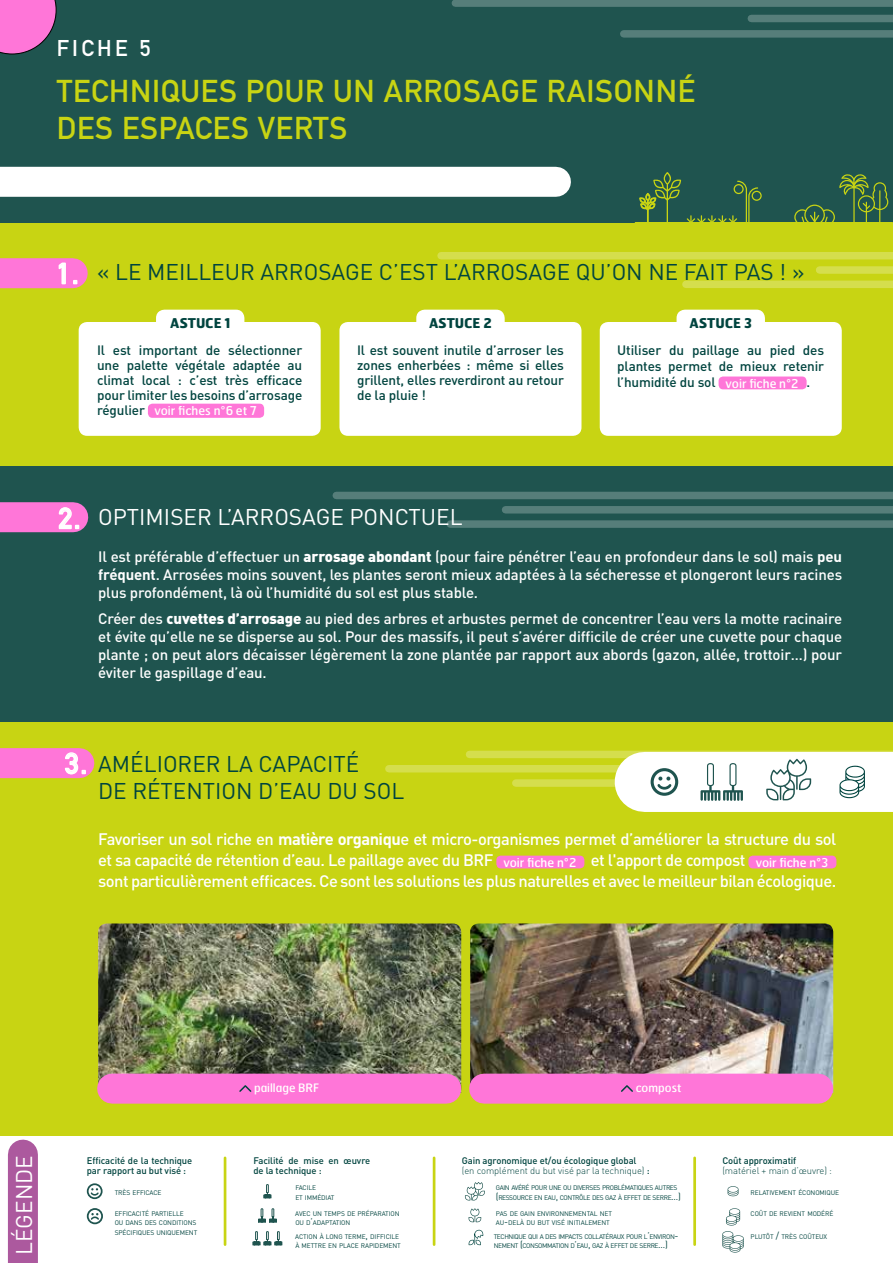
<style>
.page{position:relative;width:893px;height:1263px;background:#fff}
.page>*{position:absolute;margin:0;border:0;box-sizing:border-box;transform-origin:0 0}
.t1{font:700 31.05px/37.3px "DIN Alternate";letter-spacing:.025em;color:#c8d413}
.t2{font:700 28.5px "DIN Alternate";color:#fff}
.t3{font:22.5px/27px "DIN";color:#00443f}
.t4{font:22.5px "DIN";color:#fff}
.t5{font:700 22.5px "DIN Alternate";letter-spacing:.15em;color:#fff}
.t6{font:500 16.5px/21px "DIN";letter-spacing:-.03em;color:#fff}
.t7{font:500 15px/18px "DIN";letter-spacing:-.01em;color:#fff;text-align:justify}
.t8{font:500 13.5px/15px "DIN";letter-spacing:-.01em;color:#00443f;text-align:justify}
.t9{font:700 13.5px "Hermes";letter-spacing:-.01em;color:#00443f}
.t10{font:12.15px "Hermes";color:#fff}
.t11{font:11.7px "Hermes";color:#fff}
.t12{font:500 9.45px/9.4px "DIN";letter-spacing:-.01em;color:#00443f}
.t13{font:300 9.45px "DIN";letter-spacing:-.01em;color:#00443f}
.t14{font:6.6px/9.4px "DIN";letter-spacing:-.015em;color:#00443f}
.t15{font:6.6px/9.4px "DIN";letter-spacing:-.055em;color:#00443f}
.s1{font-family:"DIN";font-weight:500;font-size:13.5px;color:#00443f}
.s2{font-family:"Hermes";font-weight:400;font-size:12.15px;color:#fff}
.s3{font-weight:900}
.s4{font-weight:700}
.s5{font-family:"DIN Alternate";font-weight:700;font-size:28.5px;color:#fff}
.s6{font-family:"Hermes";font-weight:400;font-size:12.15px}
.s7{font-size:9.45px}
.s8{font-weight:300}
</style>
<div class="page">
<div style="left:0;top:9px;width:893px;height:1254px;background:#c8d413"></div>
<div style="left:0;top:0;width:893px;height:222px;background:#1f544f"></div>
<div style="left:0;top:466px;width:893px;height:256px;background:#1f544f"></div>
<svg style="left:0;top:0;width:56px;height:54px"></svg>
<div style="left:0;top:167px;width:556px;height:30px;background:#fff"></div>
<div style="left:0;top:258px;width:73px;height:30px;background:#ff76d8"></div>
<div style="left:0;top:502px;width:73px;height:30px;background:#ff76d8"></div>
<svg style="left:58px;top:262px;width:8px;height:23px"></svg>
<svg style="left:73px;top:280px;width:4px;height:4px"></svg>
<svg style="left:58px;top:506px;width:21px;height:24px"></svg>
<div style="left:686px;top:281px;width:207px;height:7px;background:#d5de4d"></div>
<div style="left:819px;top:266px;width:74px;height:8px;background:#d5de4d"></div>
<div style="left:441px;top:252px;width:452px;height:7px;background:#d5de4d"></div>
<div style="left:455px;top:0;width:438px;height:7px;background:#567e7a"></div>
<div style="left:751px;top:15px;width:142px;height:7px;background:#567e7a"></div>
<div style="left:624px;top:30px;width:269px;height:8px;background:#567e7a"></div>
<div style="left:336px;top:492px;width:557px;height:7px;background:#567e7a"></div>
<div style="left:505px;top:506px;width:388px;height:7px;background:#567e7a"></div>
<div style="left:450px;top:520px;width:443px;height:8px;background:#567e7a"></div>
<div style="left:496px;top:856px;width:88px;height:12px;background:#ff76d8;border-radius:4px"></div>
<div style="left:748px;top:856px;width:88px;height:12px;background:#ff76d8;border-radius:4px"></div>
<div style="left:0;top:748px;width:79px;height:30px;background:#ff76d8"></div>
<svg style="left:64px;top:751px;width:22px;height:24px"></svg>
<div style="left:79px;top:322px;width:242px;height:114px;background:#fff;border-radius:9px"></div>
<div style="left:156px;top:310px;width:88px;height:34px;background:#fff;border-radius:9px"></div>
<div style="left:416px;top:310px;width:89px;height:34px;background:#fff;border-radius:9px"></div>
<div style="left:676px;top:310px;width:89px;height:34px;background:#fff;border-radius:9px"></div>
<div style="left:339px;top:322px;width:242px;height:114px;background:#fff;border-radius:9px"></div>
<div style="left:600px;top:322px;width:242px;height:114px;background:#fff;border-radius:9px"></div>
<div style="left:148px;top:404px;width:116px;height:14px;background:#ff76d8;border-radius:4px"></div>
<div style="left:719px;top:376px;width:88px;height:13px;background:#ff76d8;border-radius:4px"></div>
<div style="left:645px;top:752px;width:248px;height:60px;background:#fff"></div>
<svg style="left:469px;top:751px;width:424px;height:7px"></svg>
<svg style="left:389px;top:765px;width:469px;height:7px;fill:#d5de4d"></svg>
<svg style="left:516px;top:779px;width:296px;height:8px"></svg>
<svg style="left:687px;top:181px;width:75px;height:41px"></svg>
<svg style="left:794px;top:174px;width:94px;height:48px"></svg>
<svg style="left:639px;top:172px;width:42px;height:50px"></svg>
<div style="left:0;top:1136px;width:893px;height:127px;background:#fff"></div>
<svg style="left:87px;top:1183px;width:16px;height:16px"></svg>
<hr style="left:224px;top:1158px;width:2px;height:86px;background:#c8d413">
<hr style="left:433px;top:1158px;width:2px;height:86px;background:#c8d413">
<hr style="left:693px;top:1158px;width:3px;height:86px;background:#c8d413">
<svg style="left:263px;top:1184px;width:9px;height:15px"></svg>
<svg style="left:258px;top:1208px;width:19px;height:15px"></svg>
<svg style="left:252px;top:1231px;width:31px;height:15px"></svg>
<svg style="left:469px;top:1208px;width:12px;height:14px"></svg>
<svg style="left:465px;top:1182px;width:20px;height:18px"></svg>
<svg style="left:722px;top:1231px;width:22px;height:21px"></svg>
<svg style="left:726px;top:1208px;width:14px;height:17px"></svg>
<svg style="left:728px;top:1186px;width:10px;height:10px"></svg>
<div style="left:8px;top:1154px;width:30px;height:109px;background:#ac599e"></div>
<svg style="left:87px;top:1208px;width:16px;height:16px"></svg>
<svg style="left:469px;top:1229px;width:14px;height:16px"></svg>
<svg style="left:700px;top:763px;width:43px;height:38px"></svg>
<svg style="left:651px;top:768px;width:27px;height:28px"></svg>
<svg style="left:839px;top:766px;width:26px;height:32px"></svg>
<svg style="left:766px;top:759px;width:45px;height:41px"></svg>
<img style="left:98px;top:923px;width:363px;height:170px">
<img style="left:470px;top:923px;width:363px;height:170px">
<div style="left:112px;top:1074px;width:334px;height:30px;background:#ff76d8"></div>
<div style="left:484px;top:1074px;width:334px;height:30px;background:#ff76d8"></div>
<svg style="left:239px;top:1085px;width:13px;height:7px"></svg>
<svg style="left:621px;top:1085px;width:12px;height:7px"></svg>
<h3 class="t5" style="left:57px;top:31px;width:95px">FICHE 5</h3>
<h1 class="t1" style="left:57px;top:70px;width:640px">TECHNIQUES POUR UN ARROSAGE RAISONNÉ<br>DES ESPACES VERTS</h1>
<h2 class="t2" style="left:57px;top:252px;width:23px">1.</h2>
<h3 class="t3" style="left:97px;top:258px;width:709px">« LE MEILLEUR ARROSAGE C’EST L’ARROSAGE QU’ON NE FAIT PAS ! »</h3>
<p class="t9" style="left:170px;top:314px;width:62px">ASTUCE 1</p>
<p class="t9" style="left:429px;top:314px;width:64px">ASTUCE 2</p>
<p class="t9" style="left:690px;top:314px;width:64px">ASTUCE 3</p>
<p class="t8" style="left:97px;top:342px;width:207px">Il est important de sélectionner une palette végétale adaptée au climat local : c’est très efficace pour limiter les besoins d’arrosage</p>
<p class="t10" style="left:97px;top:403px;width:161px"><span class="s1">régulier</span> voir fiches n°6 et 7</p>
<p class="t8" style="left:357px;top:342px;width:208px">Il est souvent inutile d’arroser les zones enherbées : même si elles grillent, elles reverdiront au retour de la pluie !</p>
<p class="t8" style="left:617px;top:341px;width:208px;line-height:16.2px">Utiliser du paillage au pied des plantes permet de mieux retenir l’humidité du sol <span class="s2">voir fiche n°2</span> .</p>
<h2 class="t2" style="left:59px;top:497px;width:23px">2.</h2>
<h3 class="t4" style="left:98px;top:502px;width:366px">OPTIMISER L’ARROSAGE PONCTUEL</h3>
<p class="t7" style="left:98px;top:547px;width:745px">Il est préférable d’effectuer un <span class="s3">arrosage abondant</span> (pour faire pénétrer l’eau en profondeur dans le sol) mais <span class="s4">peu fréquent</span>. Arrosées moins souvent, les plantes seront mieux adaptées à la sécheresse et plongeront leurs racines plus profondément, là où l’humidité du sol est plus stable.</p>
<p class="t7" style="left:98px;top:609px;width:745px">Créer des <span class="s3">cuvettes d’arrosage</span> au pied des arbres et arbustes permet de concentrer l’eau vers la motte racinaire et évite qu’elle ne se disperse au sol. Pour des massifs, il peut s’avérer difficile de créer une cuvette pour chaque plante ; on peut alors décaisser légèrement la zone plantée par rapport aux abords (gazon, allée, trottoir…) pour éviter le gaspillage d’eau.</p>
<h3 class="t3" style="left:98px;top:750px;width:308px;text-indent:-33px"><span class="s5">3.</span> AMÉLIORER LA CAPACITÉ<br>DE RÉTENTION D’EAU DU SOL</h3>
<p class="t6" style="left:98px;top:828px;width:740px">Favoriser un sol riche en <span class="s4">matière organiqu</span>e et micro-organismes permet d’améliorer la structure du sol et sa capacité de rétention d’eau. Le paillage avec du BRF <span class="s6">voir fiche n°2</span> et l'apport de compost <span class="s6">voir fiche n°3 </span>sont particulièrement efficaces. Ce sont les solutions les plus naturelles et avec le meilleur bilan écologique.</p>
<h3 class="t4" style="left:10px;top:1255px;width:101px;rotate:-90deg">LÉGENDE</h3>
<p class="t12" style="left:87px;top:1156px;width:107px">Efficacité de la technique par rapport au but visé :</p>
<p class="t14" style="left:115px;top:1188px;width:48px">TRÈS EFFICACE</p>
<p class="t14" style="left:115px;top:1209px;width:84px">EFFICACITÉ PARTIELLE<br>OU DANS DES CONDITIONS<br>SPÉCIFIQUES UNIQUEMENT</p>
<p class="t11" style="left:254px;top:1080px;width:67px">paillage BRF</p>
<p class="t11" style="left:636px;top:1080px;width:47px">compost</p>
<p class="t12" style="left:253px;top:1156px;width:118px">Facilité de mise en œuvre de la technique :</p>
<p class="t14" style="left:295px;top:1183px;width:41px">FACILE<br>ET IMMÉDIAT</p>
<p class="t14" style="left:295px;top:1209px;width:106px">AVEC UN TEMPS DE PRÉPARATION<br>OU D<span class="s7">’</span>ADAPTATION</p>
<p class="t14" style="left:295px;top:1231px;width:107px">ACTION À LONG TERME<span class="s7">,</span> DIFFICILE<br>À METTRE EN PLACE RAPIDEMENT</p>
<p class="t12" style="left:462px;top:1156px;width:189px">Gain agronomique et/ou écologique global <span class="s8">(en complément du but visé par la technique)</span> :</p>
<p class="t15" style="left:496px;top:1183px;width:186px">GAIN AVÉRÉ POUR UNE OU DIVERSES PROBLÉMATIQUES AUTRES <span class="s7">(</span>RESSOURCE EN EAU<span class="s7">,</span> CONTRÔLE DES GAZ À EFFET DE SERRE<span class="s7">…)</span></p>
<p class="t14" style="left:496px;top:1209px;width:118px">PAS DE GAIN ENVIRONNEMENTAL NET<br>AU<span class="s7">-</span>DELÀ DU BUT VISÉ INITIALEMENT</p>
<p class="t15" style="left:494px;top:1231px;width:186px">TECHNIQUE QUI A DES IMPACTS COLLATÉRAUX POUR L<span class="s7">’</span>ENVIRON<span class="s7">-<br></span>NEMENT <span class="s7">(</span>CONSOMMATION D<span class="s7">’</span>EAU<span class="s7">,</span> GAZ À EFFET DE SERRE<span class="s7">…)</span></p>
<p class="t12" style="left:722px;top:1156px;width:75px">Coût approximatif</p>
<p class="t13" style="left:722px;top:1164px;width:111px">(matériel + main d’œuvre) :</p>
<p class="t14" style="left:751px;top:1188px;width:90px">RELATIVEMENT ÉCONOMIQUE</p>
<p class="t14" style="left:751px;top:1209px;width:84px">COÛT DE REVIENT MODÉRÉ</p>
<p class="t14" style="left:751px;top:1231px;width:78px">PLUTÔT <span class="s7">/</span> TRÈS COÛTEUX</p>
</div>
